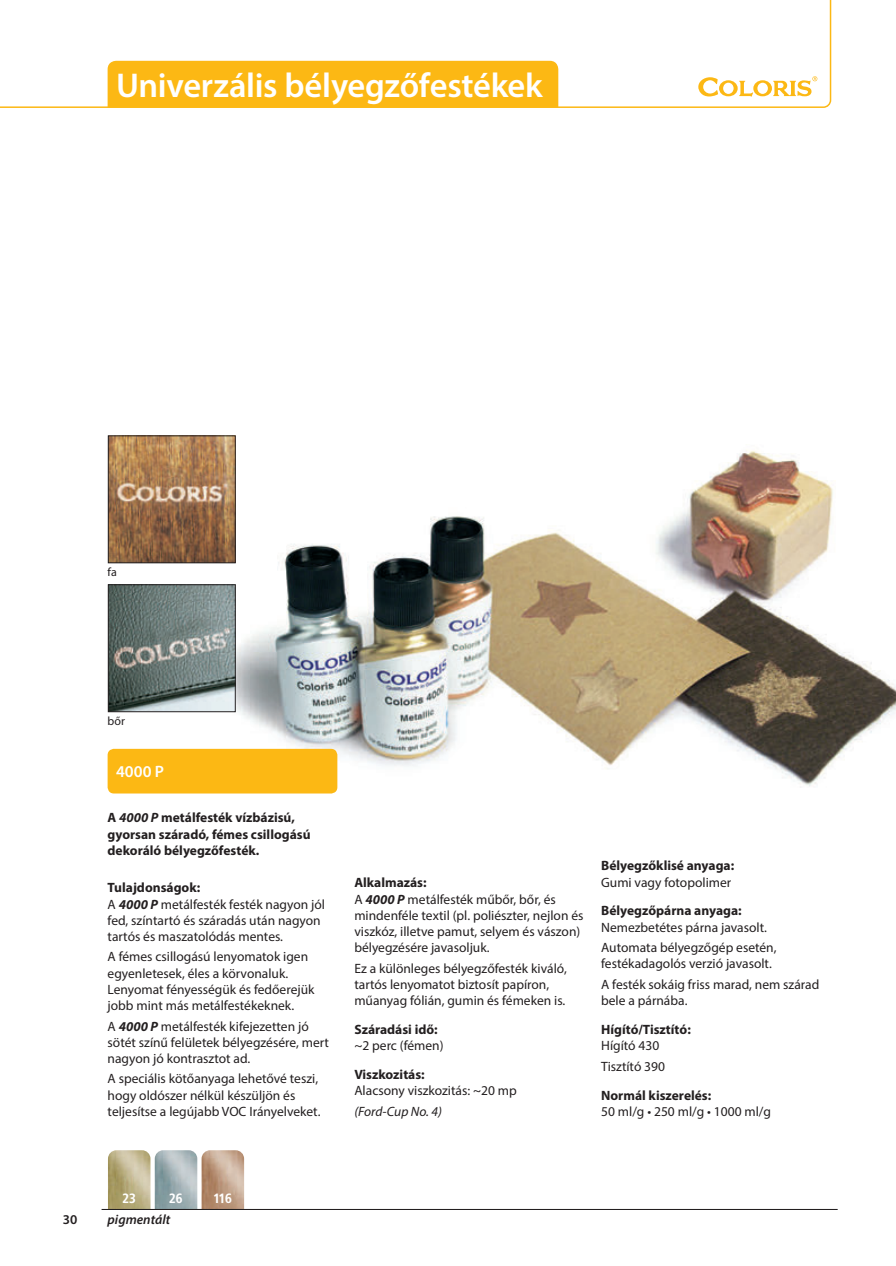
<style>
.page{position:relative;width:896px;height:1266px;background:#fff}
.page>*{position:absolute;margin:0;border:0;box-sizing:border-box;transform-origin:0 0}
.t1{font:600 34.5px "Myriad Pro";letter-spacing:-.005em;color:#fff}
.t2{font:600 16.5px "Myriad Pro";color:#fff}
.t3{font:13.5px/16.2px "Myriad Pro";color:#231f20}
.t4{font:700 13.5px/16.2px "Myriad Pro";color:#231f20}
.t5{font:italic 13.5px "Myriad Pro";letter-spacing:-.005em;color:#231f20}
.t6{font:italic 600 13.5px "Myriad Pro";color:#231f20}
.t7{font:700 13.5px "Transit";letter-spacing:-.05em;color:#fff}
.t8{font:600 13.5px "Myriad Pro";color:#231f20}
.t9{font:12px "Myriad Pro";color:#231f20}
.s1{font-style:italic}
.s2{font-weight:700}
.s3{font-weight:700;font-style:italic}
</style>
<div class="page">
<img style="left:178px;top:435px;width:717px;height:359px">
<img style="left:108px;top:1150px;width:42px;height:68px;border-radius:9px">
<img style="left:155px;top:1150px;width:42px;height:68px;border-radius:9px">
<img style="left:201px;top:1150px;width:43px;height:68px;border-radius:9px">
<hr style="left:102px;top:1208px;width:735px;height:2px;background:#231f20">
<div style="left:102px;top:1209px;width:735px;height:13px;background:#fff"></div>
<img style="left:110px;top:437px;width:123px;height:124px">
<div style="left:108px;top:435px;width:127px;height:128px;border:1px solid #231f20"></div>
<img style="left:110px;top:586px;width:123px;height:124px">
<div style="left:108px;top:584px;width:127px;height:128px;border:1px solid #231f20"></div>
<svg style="left:0;top:0;width:831px;height:108px"></svg>
<svg style="left:698px;top:76px;width:119px;height:21px"></svg>
<div style="left:108px;top:748px;width:229px;height:45px;background:#fcb814;border-radius:6px"></div>
<div style="left:108px;top:61px;width:450px;height:47px;background:#fcb814"></div>
<h1 class="t1" style="left:116px;top:72px;width:428px">Univerzális bélyegzőfestékek</h1>
<p class="t9" style="left:108px;top:568px;width:11px">fa</p>
<p class="t8" style="left:63px;top:1214px;width:16px">30</p>
<p class="t9" style="left:108px;top:716px;width:19px">bőr</p>
<p class="t2" style="left:116px;top:765px;width:50px">4000 P</p>
<p class="t4" style="left:108px;top:811px;width:204px">A <span class="s1">4000 P</span> metálfesték vízbázisú, gyorsan száradó, fémes csillogású dekoráló bélyegzőfesték.</p>
<p class="t3" style="left:108px;top:880px;width:219px"><span class="s2">Tulajdonságok:<br></span>A <span class="s3">4000 P</span> metálfesték festék nagyon jól fed, színtartó és száradás után nagyon tartós és maszatolódás mentes.</p>
<p class="t3" style="left:108px;top:949px;width:208px">A fémes csillogású lenyomatok igen egyenletesek, éles a körvonaluk.<br>Lenyomat fényességük és fedőerejük jobb mint más metálfestékeknek.</p>
<p class="t3" style="left:108px;top:1018px;width:223px">A <span class="s3">4000 P</span> metálfesték kifejezetten jó sötét színű felületek bélyegzésére, mert nagyon jó kontrasztot ad.</p>
<p class="t3" style="left:108px;top:1071px;width:214px">A speciális kötőanyaga lehetővé teszi, hogy oldószer nélkül készüljön és teljesítse a legújabb VOC Irányelveket.</p>
<p class="t3" style="left:354px;top:875px;width:230px"><span class="s2">Alkalmazás:<br></span>A <span class="s3">4000 P</span> metálfesték műbőr, bőr, és mindenféle textil (pl. poliészter, nejlon és viszkóz, illetve pamut, selyem és vászon) bélyegzésére javasoljuk.</p>
<p class="t3" style="left:354px;top:961px;width:214px">Ez a különleges bélyegzőfesték kiváló, tartós lenyomatot biztosít papíron, műanyag fólián, gumin és fémeken is.</p>
<p class="t4" style="left:354px;top:1022px;width:85px">Száradási idő:</p>
<p class="t3" style="left:354px;top:1038px;width:91px">~2 perc (fémen)</p>
<p class="t4" style="left:354px;top:1067px;width:72px">Viszkozitás:</p>
<p class="t3" style="left:354px;top:1083px;width:164px">Alacsony viszkozitás: ~20 mp</p>
<p class="t5" style="left:354px;top:1106px;width:89px">(Ford-Cup No. 4)</p>
<p class="t4" style="left:601px;top:858px;width:134px">Bélyegzőklisé anyaga:</p>
<p class="t3" style="left:601px;top:874px;width:132px">Gumi vagy fotopolimer</p>
<p class="t4" style="left:601px;top:903px;width:142px">Bélyegzőpárna anyaga:</p>
<p class="t3" style="left:601px;top:918px;width:177px;line-height:20.4px">Nemezbetétes párna javasolt.<br>Automata bélyegzőgép esetén,</p>
<p class="t3" style="left:601px;top:954px;width:220px;line-height:20.4px">festékadagolós verzió javasolt.<br>A festék sokáig friss marad, nem szárad</p>
<p class="t3" style="left:601px;top:993px;width:88px">bele a párnába.</p>
<p class="t4" style="left:601px;top:1022px;width:91px">Hígító/Tisztító:</p>
<p class="t3" style="left:601px;top:1036px;width:65px;line-height:20.4px">Hígító 430<br>Tisztító 390</p>
<p class="t4" style="left:601px;top:1088px;width:112px">Normál kiszerelés:</p>
<p class="t3" style="left:601px;top:1104px;width:171px">50 ml/g • 250 ml/g • 1000 ml/g</p>
<p class="t7" style="left:122px;top:1190px;width:15px">23</p>
<p class="t7" style="left:169px;top:1190px;width:15px">26</p>
<p class="t7" style="left:213px;top:1190px;width:20px">116</p>
<p class="t6" style="left:108px;top:1214px;width:64px">pigmentált</p>
</div>
